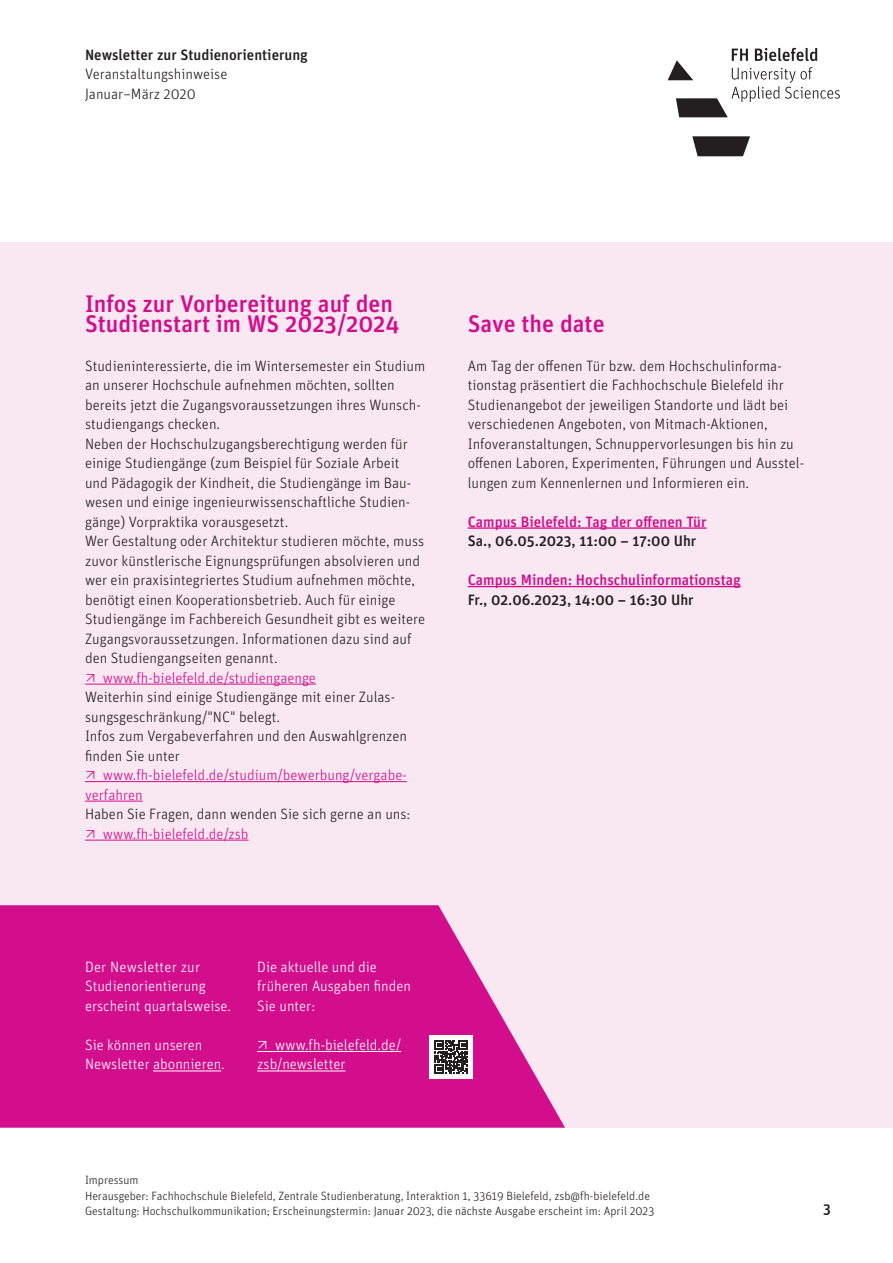
<style>
.page{position:relative;width:893px;height:1263px;background:#fff}
.page>*{position:absolute;margin:0;border:0;box-sizing:border-box;transform-origin:0 0}
._01__Fließtext_10_pt{font:500 24px/19.5px "Unit Pro";color:#d20e8c}
._01__Fließtext_10_pt-2{font:300 15px/19.5px "Unit Pro";color:#231f20}
._01__Fließtext_10_pt-3{font:300 15px/19.5px "Unit Pro";color:#fff}
._01__Fließtext_10_pt-4{font:300 15px/19.5px "Unit Pro";color:#d20e8c}
._01__Fließtext_10_pt-5{font:500 15px "Unit Pro";color:#231f20}
._01__Fließtext_10_pt-6{font:500 15px "Unit Pro";color:#d20e8c}
._01__Fließtext_10_pt-7{font:300 12px/15.8px "Unit Pro";color:#231f20}
</style>
<div class="page">
<svg style="left:692px;top:136px;width:58px;height:20px"></svg>
<svg style="left:668px;top:48px;width:172px;height:69px"></svg>
<div style="left:0;top:242px;width:893px;height:886px;background:#f9e7f1"></div>
<svg style="left:0;top:905px;width:565px;height:223px;background:#d62697"></svg>
<div style="left:429px;top:1035px;width:44px;height:44px;background:#fff"></div>
<svg style="left:435px;top:1040px;width:33px;height:33px"></svg>
<hr style="left:153px;top:1070px;width:68px;height:1px;background:#fff">
<hr style="left:257px;top:1051px;width:144px;height:1px;background:#fff">
<hr style="left:257px;top:1070px;width:88px;height:1px;background:#fff">
<hr style="left:85px;top:684px;width:231px;height:1px;background:#d20e8c">
<hr style="left:85px;top:781px;width:322px;height:1px;background:#d20e8c">
<hr style="left:85px;top:801px;width:58px;height:1px;background:#d20e8c">
<hr style="left:85px;top:840px;width:164px;height:1px;background:#d20e8c">
<hr style="left:468px;top:527px;width:238px;height:2px;background:#d20e8c">
<hr style="left:468px;top:586px;width:273px;height:1px;background:#d20e8c">
<p class="_01__Fließtext_10_pt-5" style="left:85px;top:45px;width:224px">Newsletter zur Studienorientierung</p>
<p class="_01__Fließtext_10_pt-2" style="left:85px;top:64px;width:144px">Veranstaltungshinweise</p>
<p class="_01__Fließtext_10_pt-2" style="left:85px;top:84px;width:112px">Januar–März 2020</p>
<p class="_01__Fließtext_10_pt" style="left:85px;top:293px;width:316px">Infos zur Vorbereitung auf den<br>Studienstart im WS 2023/2024</p>
<p class="_01__Fließtext_10_pt-2" style="left:85px;top:356px;width:342px">Studieninteressierte, die im Wintersemester ein Studium an unserer Hochschule aufnehmen möchten, sollten bereits jetzt die Zugangsvoraussetzungen ihres Wunsch&shy;studiengangs checken.</p>
<p class="_01__Fließtext_10_pt-2" style="left:85px;top:434px;width:328px">Neben der Hochschulzugangsberechtigung werden für einige Studiengänge (zum Beispiel für Soziale Arbeit und Pädagogik der Kindheit, die Studiengänge im Bau&shy;wesen und einige ingenieurwissenschaftliche Studien&shy;gänge) Vorpraktika vorausgesetzt.</p>
<p class="_01__Fließtext_10_pt-2" style="left:85px;top:531px;width:342px">Wer Gestaltung oder Architektur studieren möchte, muss zuvor künstlerische Eignungsprüfungen absolvieren und wer ein praxisintegriertes Studium aufnehmen möchte, benötigt einen Kooperationsbetrieb. Auch für einige Studiengänge im Fachbereich Gesundheit gibt es weitere Zugangsvoraussetzungen. Informationen dazu sind auf den Studiengangseiten genannt.</p>
<p class="_01__Fließtext_10_pt-4" style="left:85px;top:668px;width:232px">↗ www.fh-bielefeld.de/studiengaenge</p>
<p class="_01__Fließtext_10_pt-2" style="left:85px;top:687px;width:312px">Weiterhin sind einige Studiengänge mit einer Zulas&shy;sungsgeschränkung/"NC" belegt.</p>
<p class="_01__Fließtext_10_pt-2" style="left:85px;top:726px;width:324px">Infos zum Vergabeverfahren und den Auswahlgrenzen finden Sie unter</p>
<p class="_01__Fließtext_10_pt-4" style="left:85px;top:765px;width:323px">↗ www.fh-bielefeld.de/studium/bewerbung/vergabe&shy;verfahren</p>
<p class="_01__Fließtext_10_pt-2" style="left:85px;top:804px;width:327px">Haben Sie Fragen, dann wenden Sie sich gerne an uns:</p>
<p class="_01__Fließtext_10_pt-4" style="left:85px;top:824px;width:165px">↗ www.fh-bielefeld.de/zsb</p>
<p class="_01__Fließtext_10_pt" style="left:468px;top:313px;width:138px">Save the date</p>
<p class="_01__Fließtext_10_pt-2" style="left:468px;top:356px;width:338px">Am Tag der offenen Tür bzw. dem Hochschulinforma&shy;tionstag präsentiert die Fachhochschule Bielefeld ihr Studienangebot der jeweiligen Standorte und lädt bei verschiedenen Angeboten, von Mitmach-Aktionen, Infoveranstaltungen, Schnuppervorlesungen bis hin zu offenen Laboren, Experimenten, Führungen und Ausstel&shy;lungen zum Kennenlernen und Informieren ein.</p>
<p class="_01__Fließtext_10_pt-6" style="left:468px;top:512px;width:240px">Campus Bielefeld: Tag der offenen Tür</p>
<p class="_01__Fließtext_10_pt-5" style="left:468px;top:531px;width:230px">Sa., 06.05.2023, 11:00 – 17:00 Uhr</p>
<p class="_01__Fließtext_10_pt-6" style="left:468px;top:570px;width:274px">Campus Minden: Hochschulinformationstag</p>
<p class="_01__Fließtext_10_pt-5" style="left:468px;top:590px;width:227px">Fr., 02.06.2023, 14:00 – 16:30 Uhr</p>
<p class="_01__Fließtext_10_pt-3" style="left:85px;top:957px;width:148px">Der Newsletter zur<br>Studienorientierung erscheint quartalsweise.</p>
<p class="_01__Fließtext_10_pt-3" style="left:85px;top:1035px;width:141px">Sie können unseren<br>Newsletter abonnieren.</p>
<p class="_01__Fließtext_10_pt-3" style="left:257px;top:957px;width:155px">Die aktuelle und die früheren Ausgaben finden<br>Sie unter:</p>
<p class="_01__Fließtext_10_pt-3" style="left:257px;top:1035px;width:145px">↗ www.fh-bielefeld.de/ zsb/newsletter</p>
<p class="_01__Fließtext_10_pt-7" style="left:85px;top:1172px;width:566px">Impressum<br>Herausgeber: Fachhochschule Bielefeld, Zentrale Studienberatung, Interaktion 1, 33619 Bielefeld, zsb@fh-bielefeld.de</p>
<p class="_01__Fließtext_10_pt-7" style="left:85px;top:1203px;width:571px">Gestaltung: Hochschulkommunikation; Erscheinungstermin: Januar 2023, die nächste Ausgabe erscheint im: April 2023</p>
<p class="_01__Fließtext_10_pt-5" style="left:823px;top:1199px;width:9px">3</p>
</div>
